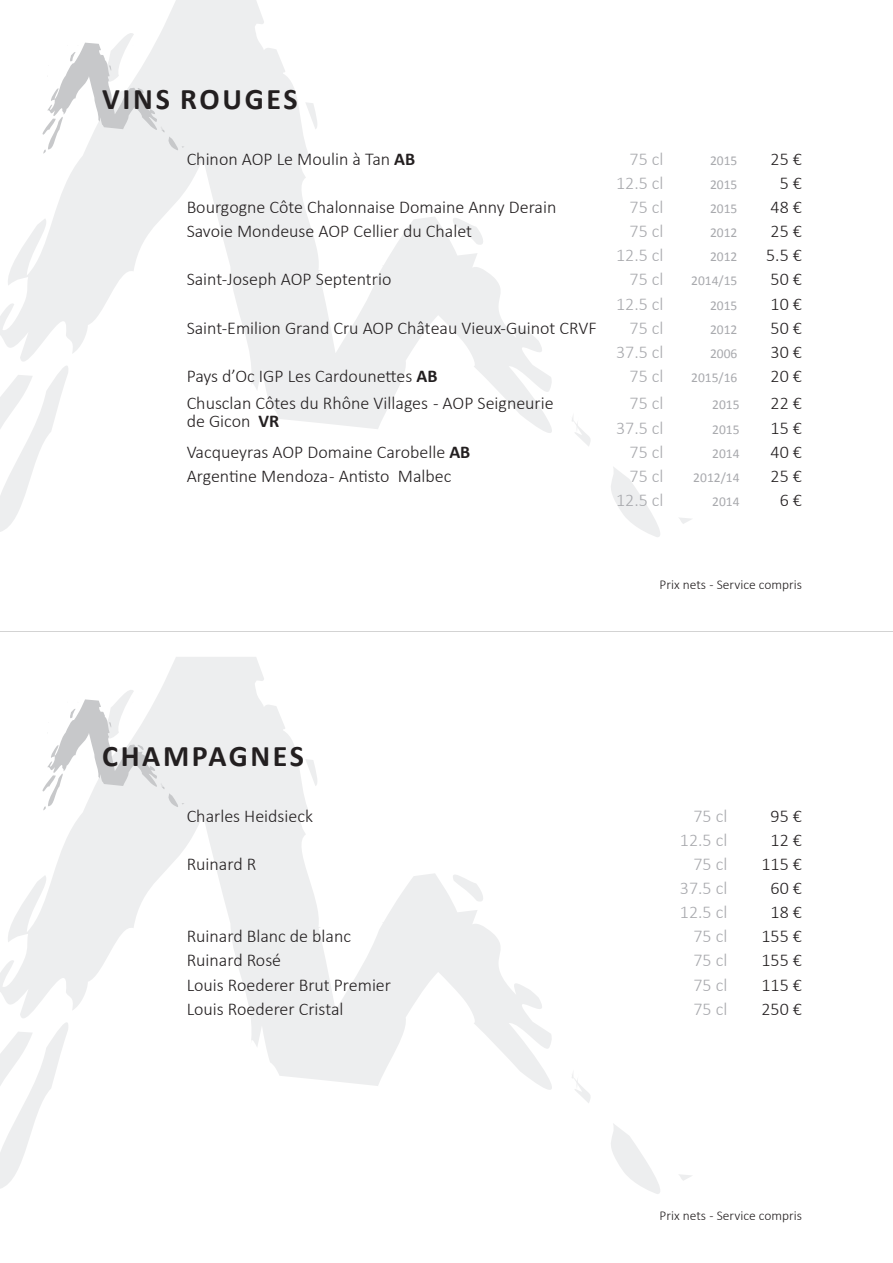
<style>
.page{position:relative;width:893px;height:1263px;background:#fff}
.page>*{position:absolute;margin:0;border:0;box-sizing:border-box;transform-origin:0 0}
.t1{font:700 30px "Calibri";letter-spacing:.085em;color:#231f20}
.t2{font:300 18px "Calibri";color:#231f20}
.t3{font:300 18px "Calibri";color:#a8a9ad}
.t4{font:13.5px "Calibri";color:#a8a9ad}
.t5{font:300 13.5px "Calibri";color:#231f20}
.s1{font-weight:700}
</style>
<div class="page">
<svg style="left:611px;top:1124px;width:49px;height:70px"></svg>
<svg style="left:679px;top:1174px;width:13px;height:7px"></svg>
<svg style="left:588px;top:1093px;width:3px;height:10px"></svg>
<svg style="left:0;top:657px;width:588px;height:445px"></svg>
<svg style="left:305px;top:759px;width:15px;height:27px"></svg>
<svg style="left:0;top:1009px;width:71px;height:180px"></svg>
<svg style="left:611px;top:467px;width:49px;height:70px"></svg>
<svg style="left:679px;top:518px;width:12px;height:6px"></svg>
<svg style="left:588px;top:436px;width:3px;height:10px"></svg>
<svg style="left:0;top:0;width:588px;height:445px"></svg>
<svg style="left:305px;top:102px;width:15px;height:27px"></svg>
<svg style="left:0;top:352px;width:71px;height:180px"></svg>
<hr style="left:0;top:631px;width:893px;height:1px;background:#231f20">
<svg style="left:43px;top:28px;width:142px;height:126px"></svg>
<svg style="left:43px;top:685px;width:142px;height:126px"></svg>
<p class="t1" style="left:102px;top:78px;width:197px">VINS ROUGES</p>
<p class="t2" style="left:187px;top:148px;width:230px">Chinon AOP Le Moulin à Tan <span class="s1">AB</span></p>
<p class="t2" style="left:187px;top:196px;width:371px">Bourgogne Côte Chalonnaise Domaine Anny Derain</p>
<p class="t2" style="left:187px;top:220px;width:287px">Savoie Mondeuse AOP Cellier du Chalet</p>
<p class="t2" style="left:187px;top:268px;width:206px">Saint-Joseph AOP Septentrio</p>
<p class="t2" style="left:187px;top:317px;width:412px">Saint-Emilion Grand Cru AOP Château Vieux-Guinot CRVF</p>
<p class="t2" style="left:187px;top:365px;width:252px">Pays d’Oc IGP Les Cardounettes <span class="s1">AB</span></p>
<p class="t2" style="left:187px;top:392px;width:369px">Chusclan Côtes du Rhône Villages - AOP Seigneurie</p>
<p class="t2" style="left:187px;top:410px;width:94px">de Gicon <span class="s1">VR</span></p>
<p class="t2" style="left:187px;top:441px;width:285px">Vacqueyras AOP Domaine Carobelle <span class="s1">AB</span></p>
<p class="t2" style="left:187px;top:465px;width:266px">Argentine Mendoza - Antisto Malbec</p>
<p class="t3" style="left:630px;top:148px;width:35px">75 cl</p>
<p class="t3" style="left:616px;top:172px;width:49px">12.5 cl</p>
<p class="t3" style="left:630px;top:196px;width:35px">75 cl</p>
<p class="t3" style="left:630px;top:220px;width:35px">75 cl</p>
<p class="t3" style="left:616px;top:244px;width:49px">12.5 cl</p>
<p class="t3" style="left:630px;top:268px;width:35px">75 cl</p>
<p class="t3" style="left:630px;top:317px;width:35px">75 cl</p>
<p class="t3" style="left:630px;top:365px;width:35px">75 cl</p>
<p class="t3" style="left:630px;top:392px;width:35px">75 cl</p>
<p class="t3" style="left:616px;top:292px;width:49px">12.5 cl</p>
<p class="t3" style="left:616px;top:341px;width:49px">37.5 cl</p>
<p class="t3" style="left:616px;top:416px;width:49px">37.5 cl</p>
<p class="t3" style="left:630px;top:441px;width:35px">75 cl</p>
<p class="t3" style="left:630px;top:465px;width:35px">75 cl</p>
<p class="t3" style="left:616px;top:489px;width:49px">12.5 cl</p>
<p class="t4" style="left:710px;top:151px;width:29px">2015</p>
<p class="t4" style="left:710px;top:175px;width:29px">2015</p>
<p class="t4" style="left:710px;top:199px;width:29px">2015</p>
<p class="t2" style="left:770px;top:148px;width:33px">25 €</p>
<p class="t2" style="left:780px;top:172px;width:24px">5 €</p>
<p class="t2" style="left:770px;top:196px;width:33px">48 €</p>
<p class="t4" style="left:710px;top:223px;width:29px">2012</p>
<p class="t2" style="left:770px;top:220px;width:33px">25 €</p>
<p class="t4" style="left:710px;top:247px;width:29px">2012</p>
<p class="t2" style="left:766px;top:244px;width:37px">5.5 €</p>
<p class="t4" style="left:691px;top:272px;width:48px">2014/15</p>
<p class="t4" style="left:710px;top:296px;width:29px">2015</p>
<p class="t4" style="left:710px;top:320px;width:29px">2012</p>
<p class="t4" style="left:710px;top:344px;width:29px">2006</p>
<p class="t4" style="left:691px;top:368px;width:48px">2015/16</p>
<p class="t4" style="left:712px;top:396px;width:29px">2015</p>
<p class="t4" style="left:712px;top:420px;width:29px">2015</p>
<p class="t2" style="left:770px;top:268px;width:33px">50 €</p>
<p class="t2" style="left:770px;top:317px;width:33px">50 €</p>
<p class="t2" style="left:770px;top:365px;width:33px">20 €</p>
<p class="t2" style="left:770px;top:392px;width:33px">22 €</p>
<p class="t2" style="left:770px;top:292px;width:33px">10 €</p>
<p class="t2" style="left:770px;top:341px;width:33px">30 €</p>
<p class="t2" style="left:770px;top:416px;width:33px">15 €</p>
<p class="t4" style="left:712px;top:444px;width:29px">2014</p>
<p class="t4" style="left:693px;top:468px;width:48px">2012/14</p>
<p class="t4" style="left:712px;top:492px;width:29px">2014</p>
<p class="t2" style="left:770px;top:441px;width:33px">40 €</p>
<p class="t2" style="left:770px;top:465px;width:33px">25 €</p>
<p class="t2" style="left:780px;top:489px;width:24px">6 €</p>
<p class="t5" style="left:660px;top:576px;width:144px">Prix nets - Service compris</p>
<p class="t1" style="left:102px;top:735px;width:203px">CHAMPAGNES</p>
<p class="t2" style="left:187px;top:804px;width:128px">Charles Heidsieck</p>
<p class="t2" style="left:187px;top:853px;width:71px">Ruinard R</p>
<p class="t2" style="left:187px;top:925px;width:166px">Ruinard Blanc de blanc</p>
<p class="t2" style="left:187px;top:949px;width:96px">Ruinard Rosé</p>
<p class="t2" style="left:187px;top:973px;width:206px">Louis Roederer Brut Premier</p>
<p class="t2" style="left:187px;top:997px;width:158px">Louis Roederer Cristal</p>
<p class="t3" style="left:693px;top:804px;width:35px">75 cl</p>
<p class="t3" style="left:680px;top:828px;width:49px">12.5 cl</p>
<p class="t2" style="left:770px;top:804px;width:33px">95 €</p>
<p class="t2" style="left:770px;top:828px;width:33px">12 €</p>
<p class="t3" style="left:693px;top:853px;width:35px">75 cl</p>
<p class="t2" style="left:761px;top:853px;width:42px">115 €</p>
<p class="t3" style="left:680px;top:877px;width:49px">37.5 cl</p>
<p class="t2" style="left:770px;top:877px;width:33px">60 €</p>
<p class="t3" style="left:680px;top:901px;width:49px">12.5 cl</p>
<p class="t2" style="left:770px;top:901px;width:33px">18 €</p>
<p class="t3" style="left:693px;top:925px;width:35px">75 cl</p>
<p class="t2" style="left:761px;top:925px;width:42px">155 €</p>
<p class="t3" style="left:693px;top:949px;width:35px">75 cl</p>
<p class="t2" style="left:761px;top:949px;width:42px">155 €</p>
<p class="t3" style="left:693px;top:973px;width:35px">75 cl</p>
<p class="t3" style="left:693px;top:997px;width:35px">75 cl</p>
<p class="t2" style="left:761px;top:973px;width:42px">115 €</p>
<p class="t2" style="left:761px;top:997px;width:42px">250 €</p>
<p class="t5" style="left:660px;top:1207px;width:144px">Prix nets - Service compris</p>
</div>
